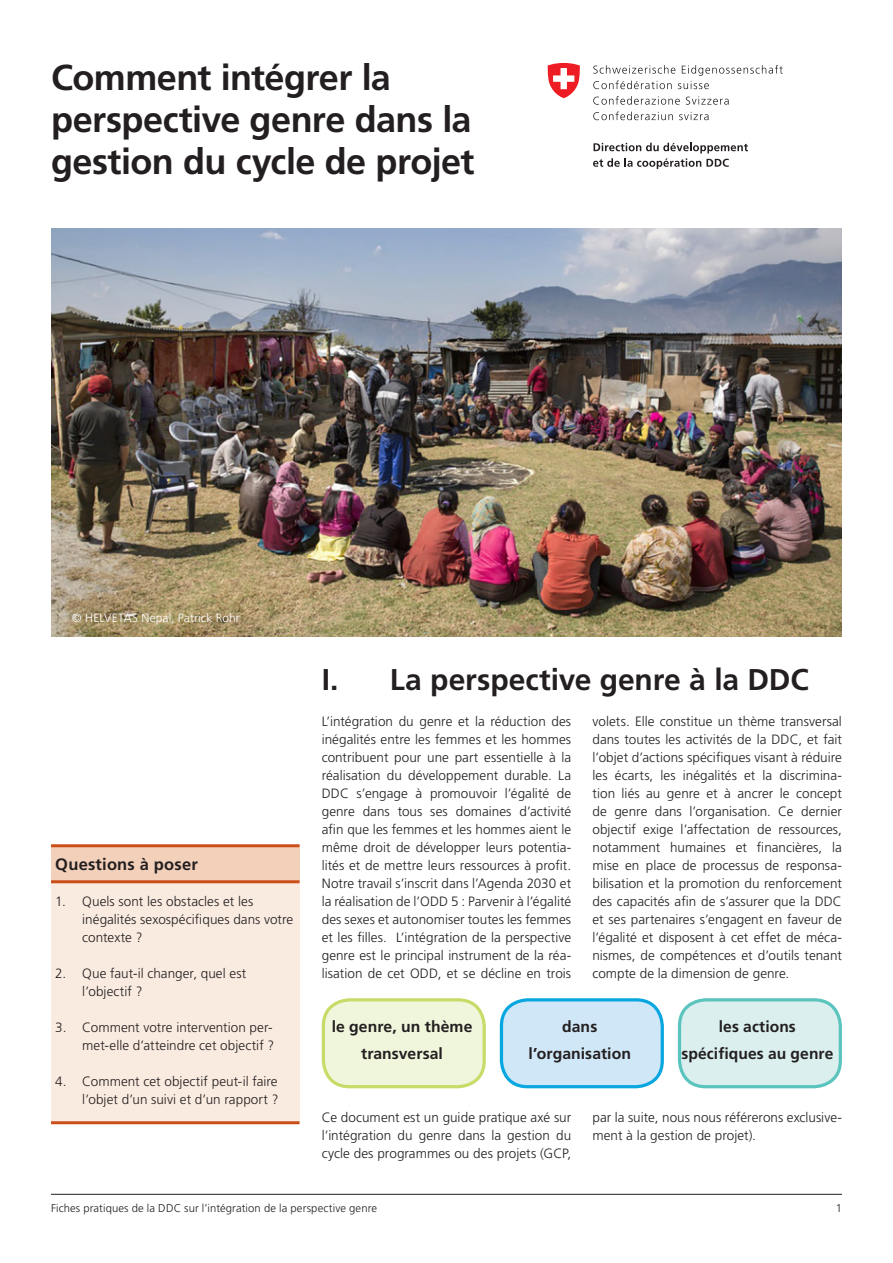
<style>
.page{position:relative;width:893px;height:1263px;background:#fff}
.page>*{position:absolute;margin:0;border:0;box-sizing:border-box;transform-origin:0 0}
.Haupttitel{font:700 36px/42px "Frutiger LT Pro";letter-spacing:-.015em;color:#231f20}
._7_Titel{font:700 30px "Frutiger LT Pro";letter-spacing:-.005em;color:#231f20}
._4_Untertitel{font:700 16.5px "Frutiger LT Pro";letter-spacing:.015em;color:#231f20}
.Lauftext{font:700 15.75px/27px "Frutiger LT Pro";letter-spacing:.005em;color:#231f20;text-align:center}
._1_Lauftext{font:300 13.5px/18px "Frutiger LT Pro";letter-spacing:.005em;color:#231f20}
._3_Legende{font:300 12px "Frutiger LT Pro";letter-spacing:.01em;color:#fff}
.t1{font:300 11.25px "Frutiger LT Pro";letter-spacing:.01em;color:#231f20}
</style>
<div class="page">
<img style="left:51px;top:229px;width:791px;height:408px">
<div style="left:51px;top:846px;width:248px;height:36px;background:#f3d0ba"></div>
<div style="left:51px;top:882px;width:248px;height:241px;background:#faebe0"></div>
<hr style="left:51px;top:844px;width:248px;height:3px;background:#cb4e19">
<hr style="left:51px;top:880px;width:248px;height:3px;background:#cb4e19">
<hr style="left:51px;top:1121px;width:248px;height:3px;background:#cb4e19">
<hr style="left:51px;top:1194px;width:791px;height:1px;background:#231f20">
<svg style="left:593px;top:65px;width:190px;height:24px"></svg>
<svg style="left:593px;top:96px;width:87px;height:9px"></svg>
<svg style="left:686px;top:96px;width:43px;height:9px"></svg>
<svg style="left:593px;top:112px;width:80px;height:8px"></svg>
<svg style="left:679px;top:112px;width:30px;height:8px"></svg>
<svg style="left:593px;top:143px;width:155px;height:26px"></svg>
<svg style="left:548px;top:63px;width:32px;height:35px"></svg>
<div style="left:679px;top:1000px;width:161px;height:87px;background:#daefee;border-radius:26px"></div>
<div style="left:678px;top:998px;width:164px;height:90px;border:3px solid #5ac4bd;border-radius:26px"></div>
<div style="left:501px;top:1000px;width:161px;height:87px;background:#d0e7f7;border-radius:26px"></div>
<div style="left:500px;top:998px;width:164px;height:90px;border:3px solid #08a7e0;border-radius:26px"></div>
<div style="left:323px;top:1000px;width:161px;height:87px;background:#f0f6db;border-radius:26px"></div>
<div style="left:322px;top:998px;width:164px;height:90px;border:3px solid #c7dc68;border-radius:26px"></div>
<p class="Haupttitel" style="left:51px;top:57px;width:425px">Comment intégrer la perspective genre dans la gestion du cycle de projet</p>
<p class="_3_Legende" style="left:72px;top:610px;width:169px">© HELVETAS Nepal, Patrick Rohr</p>
<p class="_4_Untertitel" style="left:55px;top:854px;width:144px">Questions à poser</p>
<p class="_1_Lauftext" style="left:82px;top:892px;width:213px;text-indent:-27px">1. Quels sont les obstacles et les inégalités sexospécifiques dans votre contexte ?</p>
<p class="_1_Lauftext" style="left:82px;top:964px;width:165px;text-indent:-27px">2. Que faut-il changer, quel est l’objectif ?</p>
<p class="_1_Lauftext" style="left:55px;top:1018px;width:221px;text-align:right">3. Comment votre intervention per&shy;met-elle d’atteindre cet objectif ?</p>
<p class="_1_Lauftext" style="left:55px;top:1072px;width:225px;text-align:right">4. Comment cet objectif peut-il faire l’objet d’un suivi et d’un rapport ?</p>
<p class="_7_Titel" style="left:322px;top:661px;width:489px">I. La perspective genre à la DDC</p>
<p class="_1_Lauftext" style="left:322px;top:712px;width:251px;text-align:justify">L’intégration du genre et la réduction des inégalités entre les femmes et les hommes contribuent pour une part essentielle à la réalisation du développement durable. La DDC s’engage à promouvoir l’égalité de genre dans tous ses domaines d’activité afin que les femmes et les hommes aient le même droit de développer leurs potentia&shy;lités et de mettre leurs ressources à profit.<br>Notre travail s’inscrit dans l’Agenda 2030 et la réalisation de l’ODD 5 : Parvenir à l’égalité des sexes et autonomiser toutes les femmes et les filles. L’intégration de la perspective genre est le principal instrument de la réa&shy;lisation de cet ODD, et se décline en trois</p>
<p class="_1_Lauftext" style="left:592px;top:712px;width:251px;text-align:justify">volets. Elle constitue un thème transversal dans toutes les activités de la DDC, et fait l’objet d’actions spécifiques visant à réduire les écarts, les inégalités et la discrimina&shy;tion liés au genre et à ancrer le concept de genre dans l’organisation. Ce dernier objectif exige l’affectation de ressources, notamment humaines et financières, la mise en place de processus de responsa&shy;bilisation et la promotion du renforcement des capacités afin de s’assurer que la DDC et ses partenaires s’engagent en faveur de l’égalité et disposent à cet effet de méca&shy;nismes, de compétences et d’outils tenant compte de la dimension de genre.</p>
<p class="Lauftext" style="left:332px;top:1013px;width:142px">le genre, un thème transversal</p>
<p class="Lauftext" style="left:528px;top:1013px;width:104px">dans l’organisation</p>
<p class="Lauftext" style="left:681px;top:1013px;width:153px">les actions spécifiques au genre</p>
<p class="_1_Lauftext" style="left:322px;top:1108px;width:251px;text-align:justify">Ce document est un guide pratique axé sur l’intégration du genre dans la gestion du cycle des programmes ou des projets (GCP,</p>
<p class="_1_Lauftext" style="left:592px;top:1108px;width:251px">par la suite, nous nous référerons exclusive&shy;ment à la gestion de projet).</p>
<p class="t1" style="left:51px;top:1201px;width:328px">Fiches pratiques de la DDC sur l’intégration de la perspective genre</p>
<p class="t1" style="left:836px;top:1201px;width:8px">1</p>
</div>
